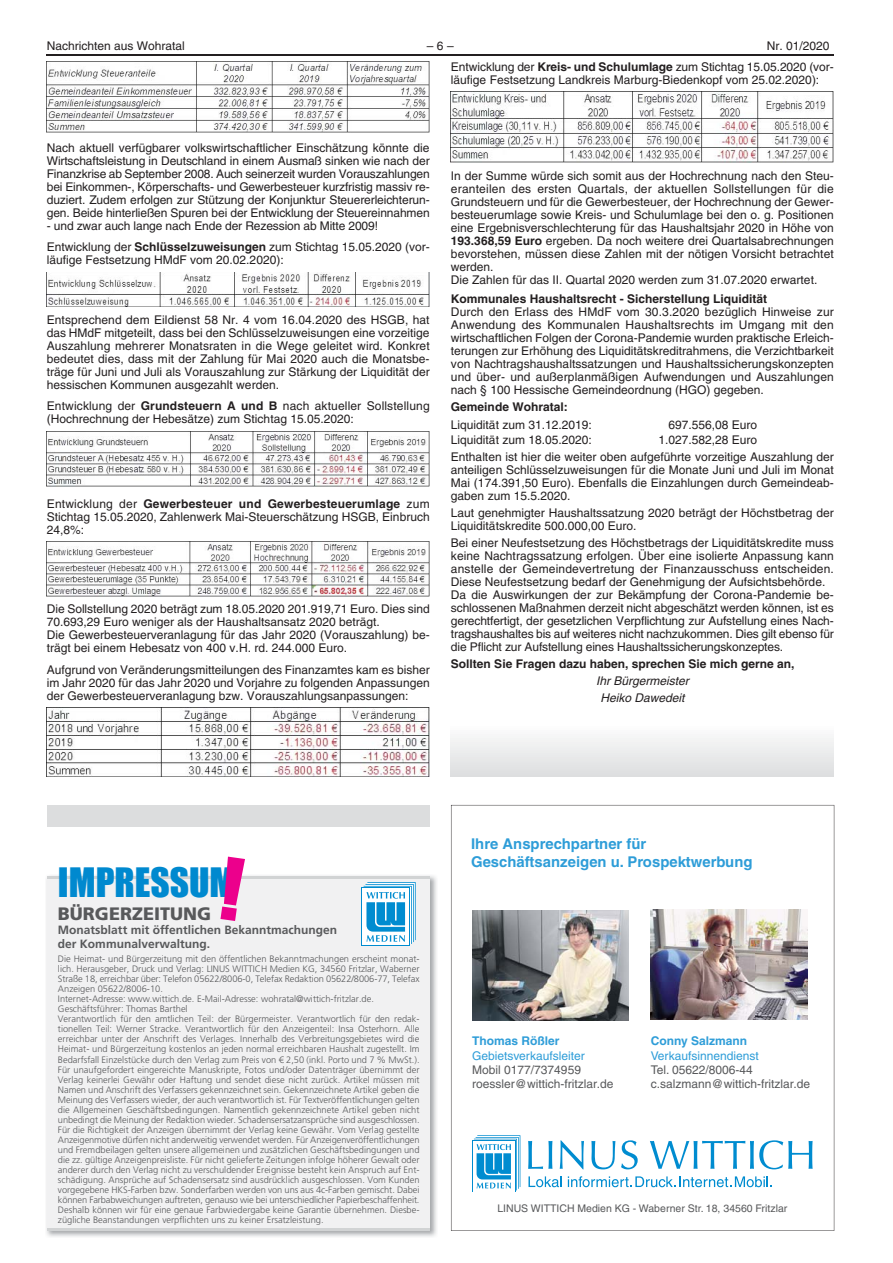
<style>
.page{position:relative;width:893px;height:1263px;background:#fff}
.page>*{position:absolute;margin:0;border:0;box-sizing:border-box;transform-origin:0 0}
.t1{font:37.5px "Impact";color:#0089cf}
.t2{font:900 18px "Frutiger LT";color:#58595b}
.t3{font:700 14.85px/17.9px "Helvetica LT";color:#2e9dd8}
.t4{font:12px/12.9px "Helvetica LT";color:#231f20}
.t5{font:700 12px "Helvetica LT";color:#231f20}
.t6{font:12px "Helvetica LT";color:#58595b}
.t7{font:700 12px/14.4px "Frutiger LT";color:#58595b}
.t8{font:12px "Helvetica LT";color:#2e9dd8}
.t9{font:italic 12px/17.2px "Helvetica LT";color:#231f20;text-align:center}
.t10{font:700 12px "Helvetica LT";color:#2e9dd8}
.t11{font:10.5px "Helvetica LT";color:#58595b}
.t12{font:300 9.3px/10.1px "Frutiger LT";color:#58595b}
.s1{font-weight:700}
</style>
<div class="page">
<hr style="left:47px;top:55px;width:786px;height:1px;background:#231f20">
<img style="left:451px;top:92px;width:382px;height:71px">
<img style="left:47px;top:62px;width:382px;height:71px">
<img style="left:47px;top:272px;width:382px;height:35px">
<img style="left:47px;top:431px;width:382px;height:56px">
<img style="left:47px;top:542px;width:382px;height:54px">
<img style="left:47px;top:707px;width:382px;height:70px">
<img style="left:46px;top:875px;width:391px;height:362px">
<div style="left:47px;top:876px;width:382px;height:354px;background:#f1f1f2"></div>
<hr style="left:47px;top:876px;width:382px;height:2px;background:#d1d3d4">
<hr style="left:47px;top:1228px;width:382px;height:3px;background:#d1d3d4">
<div style="left:361px;top:888px;width:49px;height:58px;background:#008cd0"></div>
<div style="left:362px;top:889px;width:47px;height:56px;background:#fff"></div>
<svg style="left:363px;top:882px;width:52px;height:62px"></svg>
<div style="left:47px;top:805px;width:382px;height:21px;background:#dcddde"></div>
<div style="left:451px;top:726px;width:382px;height:51px;background:linear-gradient(to bottom,#fbfcfc,#dddedf)"></div>
<svg style="left:451px;top:805px;width:383px;height:426px"></svg>
<svg style="left:219px;top:875px;width:26px;height:4px"></svg>
<p class="t4" style="left:47px;top:40px;width:140px">Nachrichten aus Wohratal</p>
<p class="t4" style="left:427px;top:40px;width:28px">– 6 –</p>
<p class="t4" style="left:451px;top:36px;width:384px;line-height:21.3px;text-indent:316px">Nr. 01/2020<br>Entwicklung der <span class="s1">Kreis- und Schulumlage</span> zum Stichtag 15.05.2020 (vor-</p>
<p class="t4" style="left:451px;top:75px;width:370px">läufige Festsetzung Landkreis Marburg-Biedenkopf vom 25.02.2020):</p>
<p class="t4" style="left:47px;top:143px;width:384px;text-align:justify">Nach aktuell verfügbarer volkswirtschaftlicher Einschätzung könnte die Wirtschaftsleistung in Deutschland in einem Ausmaß sinken wie nach der Finanzkrise ab September 2008. Auch seinerzeit wurden Vorauszahlungen bei Einkommen-, Körperschafts- und Gewerbesteuer kurzfristig massiv re&shy;duziert. Zudem erfolgen zur Stützung der Konjunktur Steuererleichterun&shy;gen. Beide hinterließen Spuren bei der Entwicklung der Steuereinnahmen</p>
<p class="t4" style="left:47px;top:216px;width:384px;line-height:21.5px">- und zwar auch lange nach Ende der Rezession ab Mitte 2009!<br>Entwicklung der <span class="s1">Schlüsselzuweisungen</span> zum Stichtag 15.05.2020 (vor-</p>
<p class="t4" style="left:47px;top:255px;width:238px">läufige Festsetzung HMdF vom 20.02.2020):</p>
<p class="t4" style="left:47px;top:315px;width:384px;text-align:justify">Entsprechend dem Eildienst 58 Nr. 4 vom 16.04.2020 des HSGB, hat das HMdF mitgeteilt, dass bei den Schlüsselzuweisungen eine vorzeitige Auszahlung mehrerer Monatsraten in die Wege geleitet wird. Konkret bedeutet dies, dass mit der Zahlung für Mai 2020 auch die Monatsbe&shy;träge für Juni und Juli als Vorauszahlung zur Stärkung der Liquidität der hessischen Kommunen ausgezahlt werden.</p>
<p class="t4" style="left:47px;top:401px;width:384px">Entwicklung der <span class="s1">Grundsteuern A und B</span> nach aktueller Sollstellung (Hochrechnung der Hebesätze) zum Stichtag 15.05.2020:</p>
<p class="t4" style="left:47px;top:499px;width:384px;text-align:justify">Entwicklung der <span class="s1">Gewerbesteuer und Gewerbesteuerumlage</span> zum Stichtag 15.05.2020, Zahlenwerk Mai-Steuerschätzung HSGB, Einbruch 24,8%:</p>
<p class="t4" style="left:47px;top:604px;width:384px">Die Sollstellung 2020 beträgt zum 18.05.2020 201.919,71 Euro. Dies sind 70.693,29 Euro weniger als der Haushaltsansatz 2020 beträgt.<br>Die Gewerbesteuerveranlagung für das Jahr 2020 (Vorauszahlung) be&shy;trägt bei einem Hebesatz von 400 v.H. rd. 244.000 Euro.</p>
<p class="t4" style="left:47px;top:664px;width:384px;text-align:justify">Aufgrund von Veränderungsmitteilungen des Finanzamtes kam es bisher im Jahr 2020 für das Jahr 2020 und Vorjahre zu folgenden Anpassungen der Gewerbesteuerveranlagung bzw. Vorauszahlungsanpassungen:</p>
<p class="t4" style="left:451px;top:171px;width:384px">In der Summe würde sich somit aus der Hochrechnung nach den Steu&shy;eranteilen des ersten Quartals, der aktuellen Sollstellungen für die Grundsteuern und für die Gewerbesteuer, der Hochrechnung der Gewer&shy;besteuerumlage sowie Kreis- und Schulumlage bei den o. g. Positionen eine Ergebnisverschlechterung für das Haushaltsjahr 2020 in Höhe von <span class="s1">193.368,59 Euro</span> ergeben. Da noch weitere drei Quartalsabrechnungen bevorstehen, müssen diese Zahlen mit der nötigen Vorsicht betrachtet werden.<br>Die Zahlen für das II. Quartal 2020 werden zum 31.07.2020 erwartet.</p>
<p class="t5" style="left:451px;top:294px;width:318px">Kommunales Haushaltsrecht - Sicherstellung Liquidität</p>
<p class="t4" style="left:451px;top:307px;width:384px;text-align:justify">Durch den Erlass des HMdF vom 30.3.2020 bezüglich Hinweise zur Anwendung des Kommunalen Haushaltsrechts im Umgang mit den wirtschaftlichen Folgen der Corona-Pandemie wurden praktische Erleich&shy;terungen zur Erhöhung des Liquiditätskreditrahmens, die Verzichtbarkeit von Nachtragshaushaltssatzungen und Haushaltssicherungskonzepten und über- und außerplanmäßigen Aufwendungen und Auszahlungen nach § 100 Hessische Gemeindeordnung (HGO) gegeben.</p>
<p class="t5" style="left:451px;top:402px;width:118px">Gemeinde Wohratal:</p>
<p class="t4" style="left:451px;top:420px;width:142px">Liquidität zum 31.12.2019:</p>
<p class="t4" style="left:668px;top:420px;width:90px">697.556,08 Euro</p>
<p class="t4" style="left:451px;top:435px;width:142px">Liquidität zum 18.05.2020:</p>
<p class="t4" style="left:451px;top:433px;width:384px;line-height:16.4px;text-indent:207px">1.027.582,28 Euro<br>Enthalten ist hier die weiter oben aufgeführte vorzeitige Auszahlung der</p>
<p class="t4" style="left:451px;top:465px;width:384px;text-align:justify">anteiligen Schlüsselzuweisungen für die Monate Juni und Juli im Monat Mai (174.391,50 Euro). Ebenfalls die Einzahlungen durch Gemeindeab&shy;gaben zum 15.5.2020.</p>
<p class="t4" style="left:451px;top:508px;width:384px">Laut genehmigter Haushaltssatzung 2020 beträgt der Höchstbetrag der<br>Liquiditätskredite 500.000,00 Euro.</p>
<p class="t4" style="left:451px;top:538px;width:384px">Bei einer Neufestsetzung des Höchstbetrags der Liquiditätskredite muss keine Nachtragssatzung erfolgen. Über eine isolierte Anpassung kann anstelle der Gemeindevertretung der Finanzausschuss entscheiden.<br>Diese Neufestsetzung bedarf der Genehmigung der Aufsichtsbehörde.<br>Da die Auswirkungen der zur Bekämpfung der Corona-Pandemie be&shy;schlossenen Maßnahmen derzeit nicht abgeschätzt werden können, ist es gerechtfertigt, der gesetzlichen Verpflichtung zur Aufstellung eines Nach&shy;tragshaushaltes bis auf weiteres nicht nachzukommen. Dies gilt ebenso für die Pflicht zur Aufstellung eines Haushaltssicherungskonzeptes.</p>
<p class="t5" style="left:451px;top:659px;width:345px">Sollten Sie Fragen dazu haben, sprechen Sie mich gerne an,</p>
<p class="t9" style="left:596px;top:674px;width:94px">Ihr Bürgermeister<br>Heiko Dawedeit</p>
<h1 class="t1" style="left:58px;top:870px;width:180px">IMPRESSUM</h1>
<h2 class="t2" style="left:58px;top:905px;width:155px">BÜRGERZEITUNG</h2>
<p class="t7" style="left:58px;top:923px;width:281px">Monatsblatt mit öffentlichen Bekanntmachungen der Kommunalverwaltung.</p>
<p class="t12" style="left:58px;top:954px;width:363px">Die Heimat- und Bürgerzeitung mit den öffentlichen Bekanntmachungen erscheint monat&shy;lich. Herausgeber, Druck und Verlag: LINUS WITTICH Medien KG, 34560 Fritzlar, Waberner Straße 18, erreichbar über: Telefon 05622/8006-0, Telefax Redaktion 05622/8006-77, Telefax Anzeigen 05622/8006-10.<br>Internet-Adresse: www.wittich.de. E-Mail-Adresse: wohratal@wittich-fritzlar.de.<br>Geschäftsführer: Thomas Barthel<br>Verantwortlich für den amtlichen Teil: der Bürgermeister. Verantwortlich für den redak&shy;tionellen Teil: Werner Stracke. Verantwortlich für den Anzeigenteil: Insa Osterhorn. Alle erreichbar unter der Anschrift des Verlages. Innerhalb des Verbreitungsgebietes wird die Heimat- und Bürgerzeitung kostenlos an jeden normal erreichbaren Haushalt zugestellt. Im Bedarfsfall Einzelstücke durch den Verlag zum Preis von € 2,50 (inkl. Porto und 7 % MwSt.).<br>Für unaufgefordert eingereichte Manuskripte, Fotos und/oder Datenträger übernimmt der Verlag keinerlei Gewähr oder Haftung und sendet diese nicht zurück. Artikel müssen mit Namen und Anschrift des Verfassers gekennzeichnet sein. Gekennzeichnete Artikel geben die Meinung des Verfassers wieder, der auch verantwortlich ist. Für Textveröffentlichungen gelten die Allgemeinen Geschäftsbedingungen. Namentlich gekennzeichnete Artikel geben nicht unbedingt die Meinung der Redaktion wieder. Schadensersatzansprüche sind ausgeschlossen.<br>Für die Richtigkeit der Anzeigen übernimmt der Verlag keine Gewähr. Vom Verlag gestellte Anzeigenmotive dürfen nicht anderweitig verwendet werden. Für Anzeigenveröffentlichungen und Fremdbeilagen gelten unsere allgemeinen und zusätzlichen Geschäftsbedingungen und die zz. gültige Anzeigenpreisliste. Für nicht gelieferte Zeitungen infolge höherer Gewalt oder anderer durch den Verlag nicht zu verschuldender Ereignisse besteht kein Anspruch auf Ent&shy;schädigung. Ansprüche auf Schadensersatz sind ausdrücklich ausgeschlossen. Vom Kunden vorgegebene HKS-Farben bzw. Sonderfarben werden von uns aus 4c-Farben gemischt. Dabei können Farbabweichungen auftreten, genauso wie bei unterschiedlicher Papierbeschaffenheit.<br>Deshalb können wir für eine genaue Farbwiedergabe keine Garantie übernehmen. Diesbe&shy;zügliche Beanstandungen verpflichten uns zu keiner Ersatzleistung.</p>
<p class="t3" style="left:471px;top:836px;width:283px">Ihre Ansprechpartner für<br>Geschäftsanzeigen u. Prospektwerbung</p>
<p class="t10" style="left:472px;top:1037px;width:89px">Thomas Rößler</p>
<p class="t10" style="left:650px;top:1037px;width:98px">Conny Salzmann</p>
<p class="t8" style="left:472px;top:1051px;width:114px">Gebietsverkaufsleiter</p>
<p class="t8" style="left:650px;top:1051px;width:109px">Verkaufsinnendienst</p>
<p class="t6" style="left:472px;top:1066px;width:110px">Mobil 0177/7374959</p>
<p class="t6" style="left:650px;top:1066px;width:103px">Tel. 05622/8006-44</p>
<p class="t6" style="left:472px;top:1080px;width:143px">roessler@wittich-fritzlar.de</p>
<p class="t6" style="left:650px;top:1080px;width:161px">c.salzmann@wittich-fritzlar.de</p>
<p class="t11" style="left:497px;top:1204px;width:291px">LINUS WITTICH Medien KG - Waberner Str. 18, 34560 Fritzlar</p>
</div>
